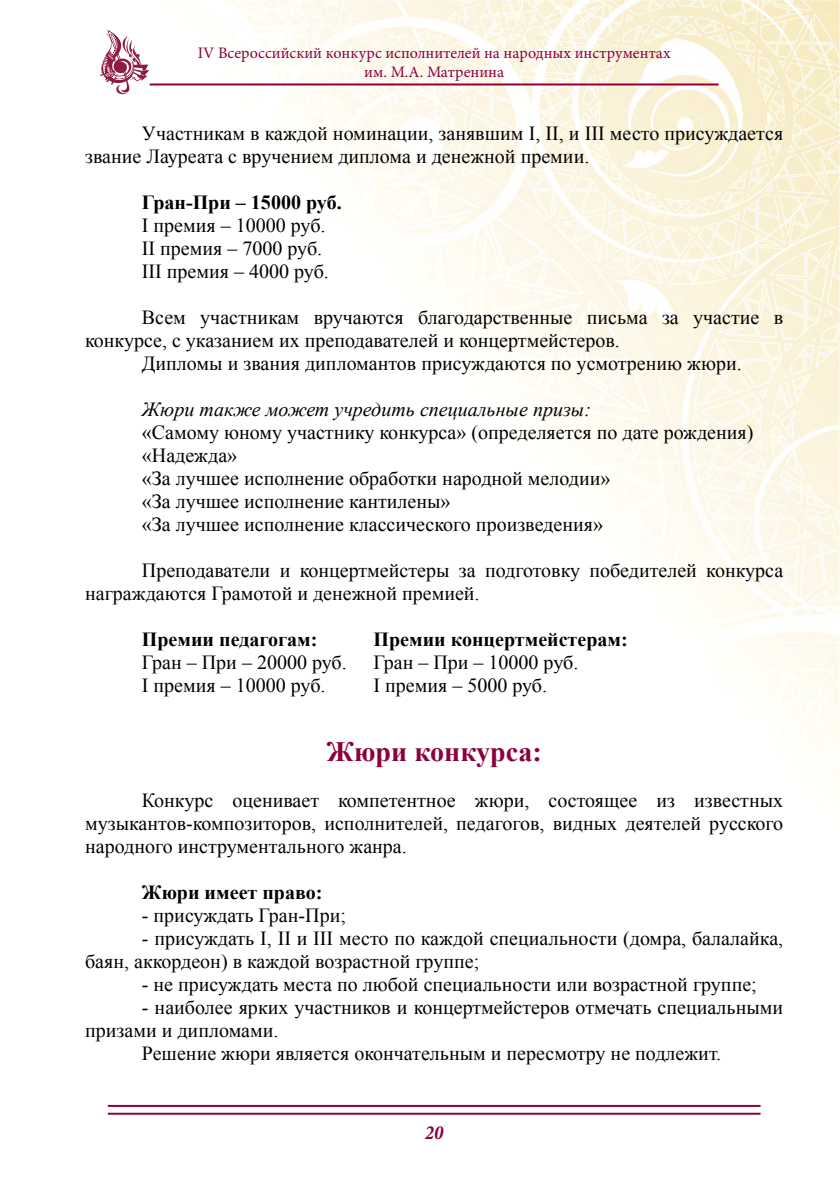
<style>
.page{position:relative;width:840px;height:1191px;background:#fff}
.page>*{position:absolute;margin:0;border:0;box-sizing:border-box;transform-origin:0 0}
.t1{font:700 28px "Times New Roman";color:#8b003d}
.t2{font:20px/23px "Times New Roman";color:#000}
.t3{font:700 20px "Times New Roman";color:#000}
.t4{font:italic 20px "Times New Roman";color:#000}
.t5{font:italic 700 condensed 20px "Minion Pro";color:#8b003d}
.t6{font:16px/19.2px "Minion Pro";color:#8b003d;text-align:center}
</style>
<div class="page">
<img style="left:149px;top:0;width:690px;height:778px">
<hr style="left:150px;top:83px;width:568px;height:2px;background:#8b003d">
<hr style="left:108px;top:1105px;width:652px;height:2px;background:#8b003d">
<hr style="left:108px;top:1112px;width:652px;height:2px;background:#8b003d">
<svg style="left:100px;top:30px;width:49px;height:65px"></svg>
<p class="t6" style="left:198px;top:44px;width:474px">IV Всероссийский конкурс исполнителей на народных инструментах им. М.А. Матренина</p>
<p class="t2" style="left:85px;top:122px;width:699px;text-indent:57px">Участникам в каждой номинации, занявшим I, II, и III место присуждается звание Лауреата с вручением диплома и денежной премии.</p>
<p class="t3" style="left:142px;top:188px;width:201px">Гран-При – 15000 руб.</p>
<p class="t2" style="left:142px;top:214px;width:188px">I премия – 10000 руб.<br>II премия – 7000 руб.<br>III премия – 4000 руб.</p>
<p class="t2" style="left:142px;top:306px;width:642px">Всем участникам вручаются благодарственные письма за участие в</p>
<p class="t2" style="left:85px;top:329px;width:536px">конкурсе, с указанием их преподавателей и концертмейстеров.</p>
<p class="t2" style="left:142px;top:352px;width:601px">Дипломы и звания дипломантов присуждаются по усмотрению жюри.</p>
<p class="t4" style="left:142px;top:396px;width:450px">Жюри также может учредить специальные призы:</p>
<p class="t2" style="left:142px;top:421px;width:612px">«Самому юному участнику конкурса» (определяется по дате рождения) «Надежда»<br>«За лучшее исполнение обработки народной мелодии»<br>«За лучшее исполнение кантилены»<br>«За лучшее исполнение классического произведения»</p>
<p class="t2" style="left:85px;top:559px;width:699px;text-indent:57px">Преподаватели и концертмейстеры за подготовку победителей конкурса награждаются Грамотой и денежной премией.</p>
<p class="t3" style="left:142px;top:625px;width:177px">Премии педагогам:</p>
<p class="t3" style="left:373px;top:625px;width:256px">Премии концертмейстерам:</p>
<p class="t2" style="left:142px;top:651px;width:206px">Гран – При – 20000 руб.</p>
<p class="t2" style="left:373px;top:651px;width:206px">Гран – При – 10000 руб.</p>
<p class="t2" style="left:142px;top:674px;width:185px">I премия – 10000 руб.</p>
<p class="t2" style="left:373px;top:674px;width:175px">I премия – 5000 руб.</p>
<h1 class="t1" style="left:326px;top:732px;width:217px">Жюри конкурса:</h1>
<p class="t2" style="left:85px;top:789px;width:699px;text-align:justify;text-indent:57px">Конкурс оценивает компетентное жюри, состоящее из известных музыкантов-композиторов, исполнителей, педагогов, видных деятелей русского народного инструментального жанра.</p>
<p class="t3" style="left:142px;top:878px;width:182px">Жюри имеет право:</p>
<p class="t2" style="left:142px;top:904px;width:205px">- присуждать Гран-При;</p>
<p class="t2" style="left:85px;top:927px;width:699px;text-indent:57px">- присуждать I, II и III место по каждой специальности (домра, балалайка, баян, аккордеон) в каждой возрастной группе;</p>
<p class="t2" style="left:142px;top:973px;width:616px">- не присуждать места по любой специальности или возрастной группе;</p>
<p class="t2" style="left:142px;top:996px;width:642px">- наиболее ярких участников и концертмейстеров отмечать специальными</p>
<p class="t2" style="left:85px;top:1019px;width:195px">призами и дипломами.</p>
<p class="t2" style="left:142px;top:1042px;width:580px">Решение жюри является окончательным и пересмотру не подлежит.</p>
<p class="t5" style="left:424px;top:1118px;width:20px">20</p>
</div>
